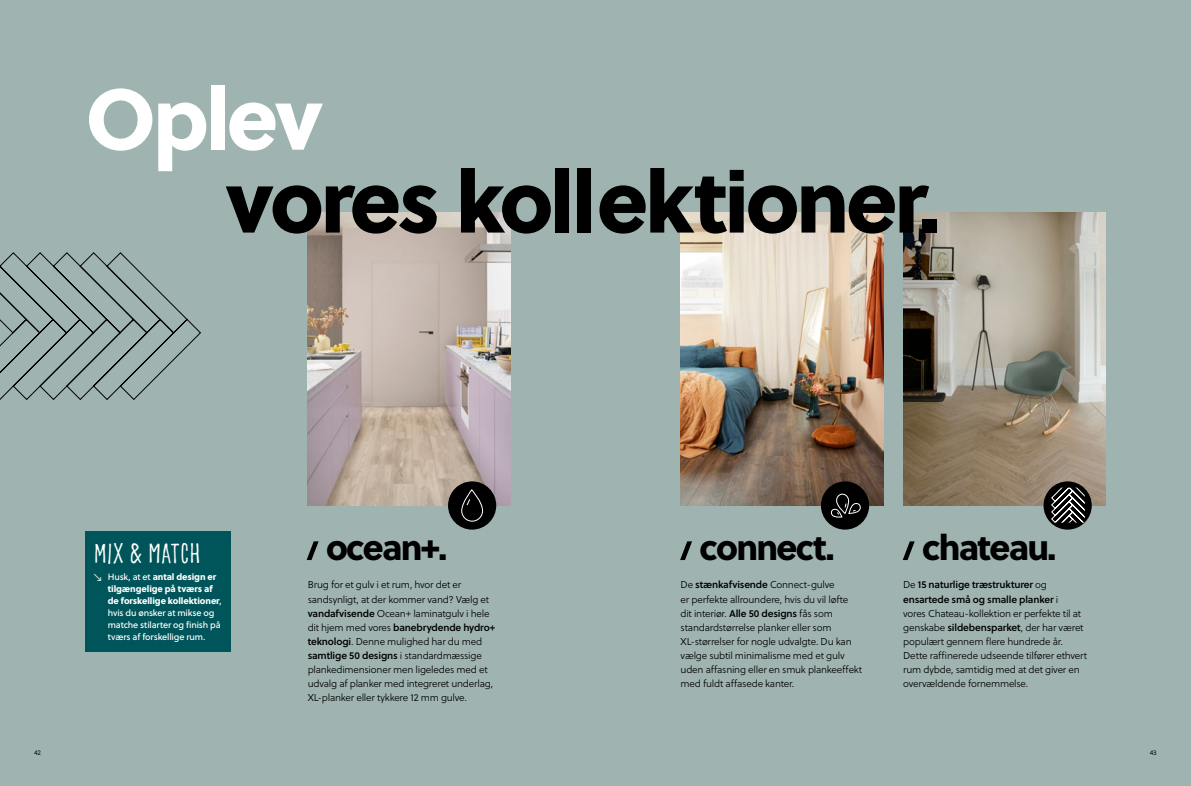
<style>
.page{position:relative;width:1191px;height:786px;background:#fff}
.page>*{position:absolute;margin:0;border:0;box-sizing:border-box;transform-origin:0 0}
.t1{font:86px "Soleil Xb";letter-spacing:-.04em;color:#000}
.t2{font:86px "Soleil Xb";letter-spacing:-.04em;color:#fff}
.t3{font:35px "Soleil Xb";letter-spacing:-.05em;color:#000}
.t4{font:30px "Goodlife Sans Condensed";letter-spacing:-.015em;color:#fff}
.t5{font:10px/14px "Soleil Lt";letter-spacing:-.02em;color:#000}
.t6{font:10px/14px "Soleil Sb";letter-spacing:-.02em;color:#000}
.t7{font:9px/12px "Soleil Xb";letter-spacing:-.01em;color:#fff}
.t8{font:9px/12px "Soleil Bk";letter-spacing:-.015em;color:#fff}
.t9{font:8px "Soleil Lt";color:#000}
.s1{font-family:"Soleil Bk"}
.s2{font-family:"Soleil Sb"}
.s3{font-family:"Soleil Lt"}
</style>
<div class="page">
<div style="left:0;top:0;width:1191px;height:785px;background:#9fb4b1"></div>
<img style="left:308px;top:213px;width:202px;height:292px">
<img style="left:680px;top:213px;width:203px;height:292px">
<img style="left:903px;top:213px;width:203px;height:292px">
<svg style="left:307px;top:541px;width:11px;height:18px"></svg>
<svg style="left:680px;top:541px;width:12px;height:18px"></svg>
<svg style="left:903px;top:541px;width:11px;height:18px"></svg>
<div style="left:448px;top:481px;width:48px;height:48px;background:#000;border-radius:50%"></div>
<svg style="left:461px;top:489px;width:22px;height:32px"></svg>
<div style="left:821px;top:481px;width:48px;height:48px;background:#000;border-radius:50%"></div>
<svg style="left:831px;top:493px;width:30px;height:24px"></svg>
<div style="left:1043px;top:481px;width:48px;height:48px;background:#000;border-radius:50%"></div>
<svg style="left:1050px;top:487px;width:34px;height:35px"></svg>
<svg style="left:0;top:252px;width:201px;height:148px"></svg>
<div style="left:85px;top:531px;width:145px;height:120px;background:#00555b"></div>
<h1 class="t2" style="left:85px;top:51px;width:240px">Oplev</h1>
<h1 class="t1" style="left:225px;top:134px;width:716px">vores kollektioner.</h1>
<h3 class="t4" style="left:94px;top:536px;width:109px">MIX &amp; MATCH</h3>
<p class="t7" style="left:108px;top:570px;width:115px;text-indent:-14px"><span class="s1">˃ Husk, at et</span> antal design er tilgængelige på tværs af de forskellige kollektioner<span class="s1">,</span></p>
<p class="t8" style="left:108px;top:606px;width:114px">hvis du ønsker at mikse og matche stilarter og finish på tværs af forskellige rum.</p>
<h2 class="t3" style="left:326px;top:520px;width:122px">ocean+.</h2>
<h2 class="t3" style="left:699px;top:520px;width:136px">connect.</h2>
<h2 class="t3" style="left:922px;top:520px;width:136px">chateau.</h2>
<p class="t5" style="left:308px;top:577px;width:183px">Brug for et gulv i et rum, hvor det er sandsynligt, at der kommer vand? Vælg et <span class="s2">vandafvisende</span> Ocean+ laminatgulv i hele</p>
<p class="t6" style="left:308px;top:619px;width:189px"><span class="s3">dit hjem med vores</span> banebrydende hydro+</p>
<p class="t5" style="left:308px;top:633px;width:176px"><span class="s2">teknologi</span>. Denne mulighed har du med</p>
<p class="t6" style="left:308px;top:647px;width:176px">samtlige 50 designs <span class="s3">i standardmæssige</span></p>
<p class="t5" style="left:308px;top:661px;width:187px">plankedimensioner men ligeledes med et udvalg af planker med integreret underlag,<br>XL-planker eller tykkere 12 mm gulve.</p>
<p class="t5" style="left:680px;top:577px;width:183px">De <span class="s2">stænkafvisende</span> Connect-gulve<br>er perfekte allroundere, hvis du vil løfte dit interiør. <span class="s2">Alle 50 designs</span> fås som standardstørrelse planker eller som XL-størrelser for nogle udvalgte. Du kan vælge subtil minimalisme med et gulv uden affasning eller en smuk plankeeffekt med fuldt affasede kanter.</p>
<p class="t6" style="left:903px;top:577px;width:157px"><span class="s3">De</span> 15 naturlige træstrukturer <span class="s3">og </span>ensartede små og smalle planker <span class="s3">i</span></p>
<p class="t5" style="left:903px;top:605px;width:186px">vores Chateau-kollektion er perfekte til at genskabe <span class="s2">sildebensparket</span>, der har været populært gennem flere hundrede år.<br>Dette raffinerede udseende tilfører ethvert rum dybde, samtidig med at det giver en overvældende fornemmelse.</p>
<p class="t9" style="left:34px;top:746px;width:8px">42</p>
<p class="t9" style="left:1149px;top:746px;width:9px">43</p>
</div>
